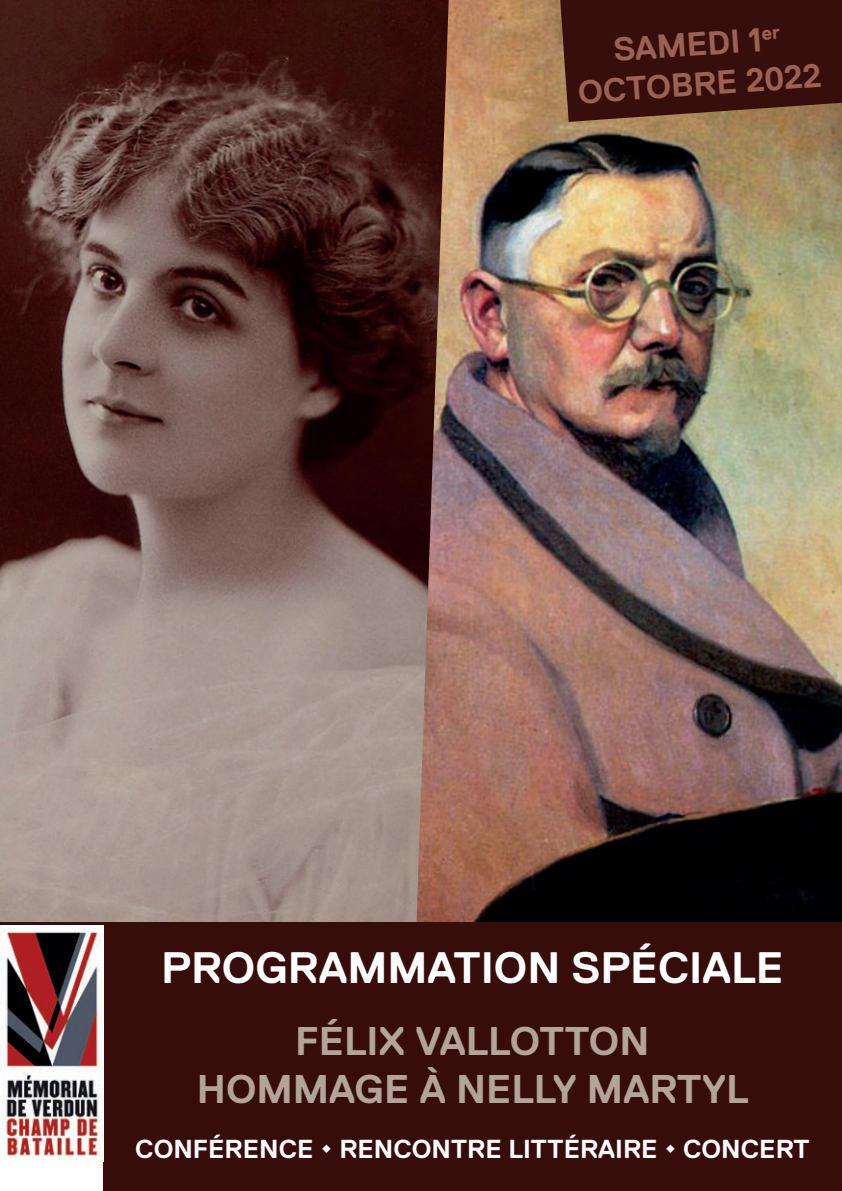
<style>
.page{position:relative;width:842px;height:1191px;background:#fff}
.page>*{position:absolute;margin:0;border:0;box-sizing:border-box;transform-origin:0 0}
.t1{font:700 44px "Replica";color:#fff}
.t2{font:700 40px/48px "Replica";color:#b3a49b;text-align:center}
.t3{font:700 33.2px/39.8px "Replica";color:#996255;text-align:center}
.t4{font:700 26px "Replica";color:#fff}
</style>
<div class="page">
<img style="left:449px;top:0;width:393px;height:923px">
<img style="left:0;top:0;width:449px;height:923px">
<div style="left:0;top:923px;width:842px;height:268px;background:#370d0b"></div>
<div style="left:0;top:1157px;width:103px;height:34px;background:#fff"></div>
<img style="left:0;top:925px;width:103px;height:232px">
<svg style="left:560px;top:0;width:282px;height:122px"></svg>
<p class="t3" style="left:574px;top:33px;width:246px;rotate:-4deg">SAMEDI 1<sup>er<br></sup>OCTOBRE 2022</p>
<h1 class="t1" style="left:161px;top:943px;width:624px">PROGRAMMATION SPÉCIALE</h1>
<h2 class="t2" style="left:197px;top:1017px;width:553px">FÉLIX VALLOTTON<br>HOMMAGE À NELLY MARTYL</h2>
<p class="t4" style="left:135px;top:1134px;width:676px">CONFÉRENCE • RENCONTRE LITTÉRAIRE • CONCERT</p>
</div>
